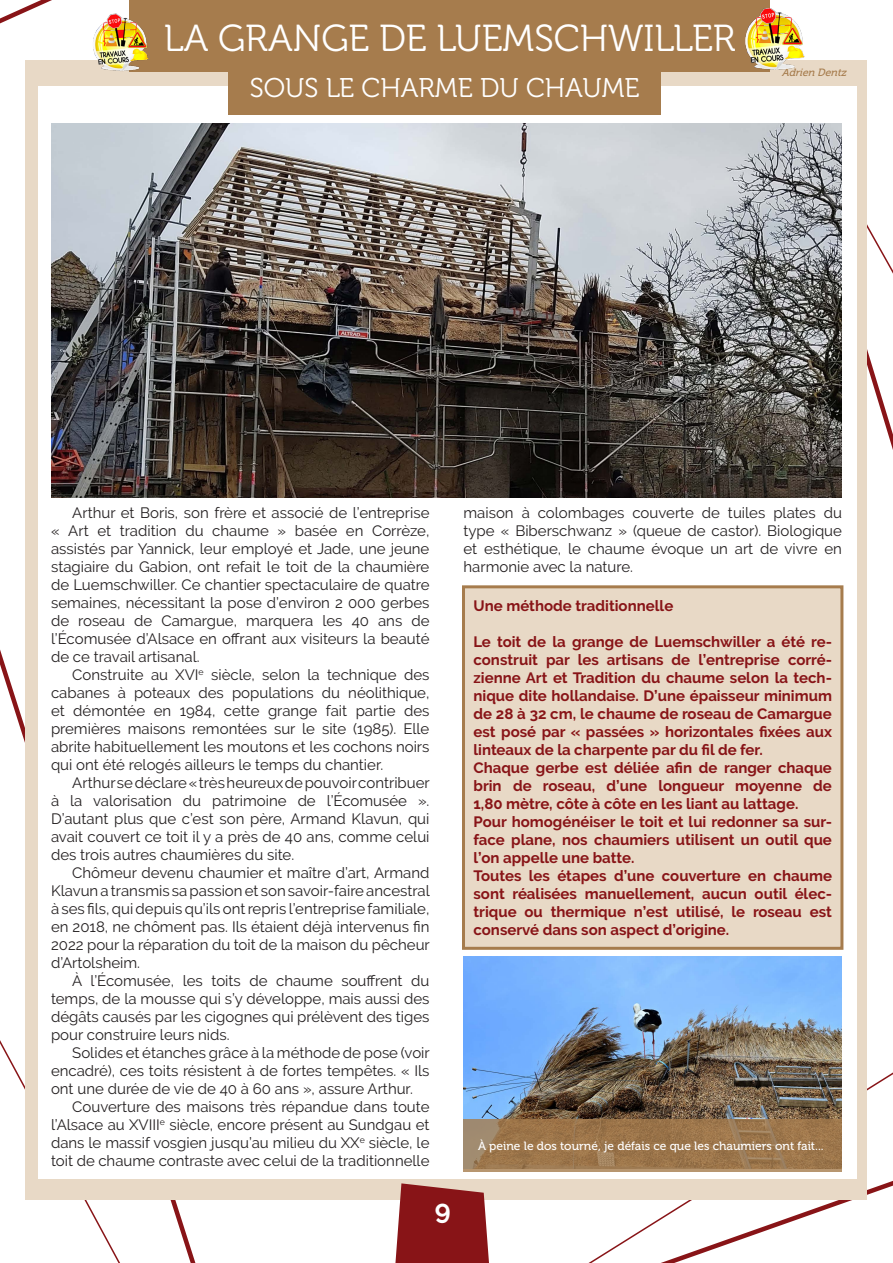
<style>
.page{position:relative;width:893px;height:1263px;background:#fff}
.page>*{position:absolute;margin:0;border:0;box-sizing:border-box;transform-origin:0 0}
.Titre_page{font:37.5px "Museo 300";color:#fff}
.Titre_page_suite_art{font:27px "Museo 300";color:#fff}
.t1{font:700 27px "Raleway";color:#fff}
.t2{font:15px/18px "Raleway";color:#231f20;text-align:justify}
.Texte_encadré_rouill{font:700 15px/18px "Raleway";color:#881417;text-align:justify}
.Légende{font:12px "Museo 500";color:#fff}
.Légende-2{font:italic 10.5px "Museo 500";color:#a67c4d}
</style>
<div class="page">
<svg style="left:0;top:0;width:52px;height:24px"></svg>
<svg style="left:0;top:631px;width:196px;height:632px"></svg>
<svg style="left:806px;top:60px;width:87px;height:390px"></svg>
<svg style="left:640px;top:1181px;width:253px;height:82px"></svg>
<div style="left:26px;top:61px;width:841px;height:1139px;background:#e8d9c6"></div>
<div style="left:38px;top:86px;width:819px;height:1093px;background:#fff"></div>
<svg style="left:395px;top:1183px;width:94px;height:80px;background:#942d2f"></svg>
<div style="left:130px;top:0;width:640px;height:71px;background:#a67c4d"></div>
<img style="left:745px;top:8px;width:61px;height:62px">
<img style="left:90px;top:14px;width:59px;height:57px">
<div style="left:228px;top:59px;width:433px;height:56px;background:#a67c4d"></div>
<div style="left:463px;top:587px;width:379px;height:361px;background:#e8d9c6"></div>
<div style="left:462px;top:585px;width:381px;height:365px;border:3px solid #a67c4d"></div>
<img style="left:51px;top:123px;width:791px;height:374px">
<img style="left:463px;top:957px;width:379px;height:162px">
<svg style="left:463px;top:1119px;width:379px;height:52px;background:#9d784f"></svg>
<p class="Titre_page" style="left:164px;top:18px;width:573px">LA GRANGE DE LUEMSCHWILLER</p>
<p class="Titre_page_suite_art" style="left:250px;top:73px;width:391px">SOUS LE CHARME DU CHAUME</p>
<p class="Légende-2" style="left:782px;top:67px;width:69px">Adrien Dentz</p>
<p class="t2" style="left:51px;top:504px;width:380px;text-indent:21px">Arthur et Boris, son frère et associé de l’entreprise « Art et tradition du chaume » basée en Corrèze, assistés par Yannick, leur employé et Jade, une jeune stagiaire du Gabion, ont refait le toit de la chaumière de Luemschwiller. Ce chantier spectaculaire de quatre semaines, nécessitant la pose d’environ 2 000 gerbes de roseau de Camargue, marquera les 40 ans de l’Écomusée d’Alsace en offrant aux visiteurs la beauté de ce travail artisanal.</p>
<p class="t2" style="left:51px;top:666px;width:380px;text-indent:21px">Construite au XVI<sup>e</sup> siècle, selon la technique des cabanes à poteaux des populations du néolithique, et démontée en 1984, cette grange fait partie des premières maisons remontées sur le site (1985). Elle abrite habituellement les moutons et les cochons noirs qui ont été relogés ailleurs le temps du chantier.</p>
<p class="t2" style="left:51px;top:774px;width:380px;text-indent:21px">Arthur se déclare « très heureux de pouvoir contribuer à la valorisation du patrimoine de l’Écomusée ».<br>D’autant plus que c’est son père, Armand Klavun, qui avait couvert ce toit il y a près de 40 ans, comme celui des trois autres chaumières du site.</p>
<p class="t2" style="left:51px;top:864px;width:380px;text-indent:21px">Chômeur devenu chaumier et maître d’art, Armand Klavun a transmis sa passion et son savoir-faire ancestral à ses fils, qui depuis qu’ils ont repris l’entreprise familiale, en 2018, ne chôment pas. Ils étaient déjà intervenus fin 2022 pour la réparation du toit de la maison du pêcheur d’Artolsheim.</p>
<p class="t2" style="left:51px;top:972px;width:380px;text-indent:21px">À l’Écomusée, les toits de chaume souffrent du temps, de la mousse qui s’y développe, mais aussi des dégâts causés par les cigognes qui prélèvent des tiges pour construire leurs nids.</p>
<p class="t2" style="left:51px;top:1044px;width:380px;text-indent:21px">Solides et étanches grâce à la méthode de pose (voir encadré), ces toits résistent à de fortes tempêtes. « Ils ont une durée de vie de 40 à 60 ans », assure Arthur.</p>
<p class="t2" style="left:51px;top:1098px;width:380px;text-indent:21px">Couverture des maisons très répandue dans toute l’Alsace au XVIII<sup>e</sup> siècle, encore présent au Sundgau et dans le massif vosgien jusqu’au milieu du XX<sup>e</sup> siècle, le toit de chaume contraste avec celui de la traditionnelle</p>
<p class="t2" style="left:463px;top:504px;width:380px">maison à colombages couverte de tuiles plates du type « Biberschwanz » (queue de castor). Biologique et esthétique, le chaume évoque un art de vivre en harmonie avec la nature.</p>
<p class="Texte_encadré_rouill" style="left:473px;top:597px;width:201px">Une méthode traditionnelle</p>
<p class="Texte_encadré_rouill" style="left:473px;top:633px;width:360px">Le toit de la grange de Luemschwiller a été re&shy;construit par les artisans de l’entreprise corré&shy;zienne Art et Tradition du chaume selon la tech&shy;nique dite hollandaise. D’une épaisseur minimum de 28 à 32 cm, le chaume de roseau de Camargue est posé par « passées » horizontales fixées aux linteaux de la charpente par du fil de fer.</p>
<p class="Texte_encadré_rouill" style="left:473px;top:759px;width:360px">Chaque gerbe est déliée afin de ranger chaque brin de roseau, d’une longueur moyenne de 1,80 mètre, côte à côte en les liant au lattage.</p>
<p class="Texte_encadré_rouill" style="left:473px;top:813px;width:360px">Pour homogénéiser le toit et lui redonner sa sur&shy;face plane, nos chaumiers utilisent un outil que l’on appelle une batte.</p>
<p class="Texte_encadré_rouill" style="left:473px;top:867px;width:360px">Toutes les étapes d’une couverture en chaume sont réalisées manuellement, aucun outil élec&shy;trique ou thermique n’est utilisé, le roseau est conservé dans son aspect d’origine.</p>
<p class="Légende" style="left:478px;top:1140px;width:347px">À peine le dos tourné, je défais ce que les chaumiers ont fait...</p>
<h2 class="t1" style="left:435px;top:1193px;width:17px">9</h2>
</div>
